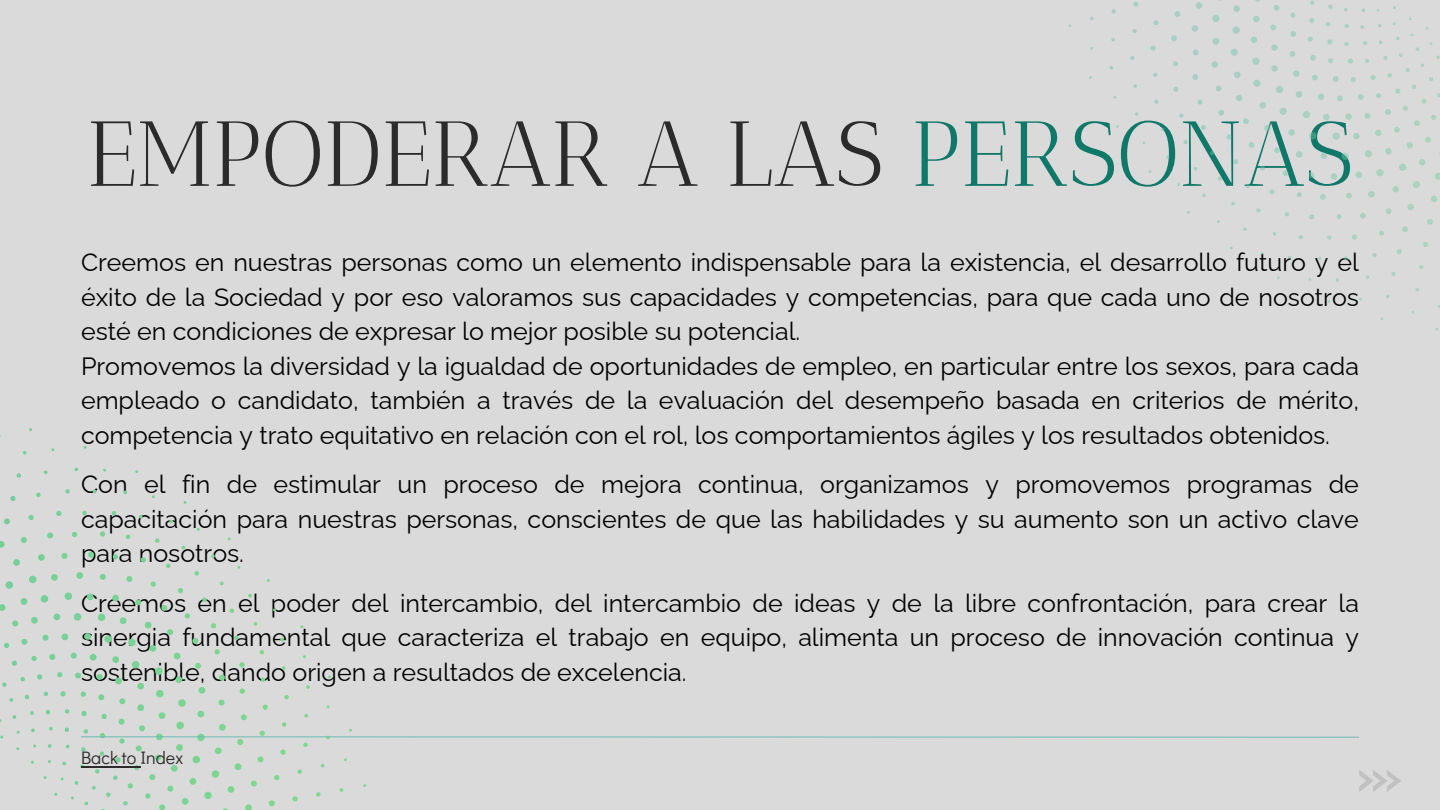
<style>
.page{position:relative;width:1440px;height:810px;background:#dbdada}
.page>*{position:absolute;margin:0;border:0;box-sizing:border-box;transform-origin:0 0}
.t1{font:92px "Antic Didone";color:#2b2b2b}
.t2{font:25px/34.5px "Raleway";color:#000;text-align:justify}
.t3{font:18px "Didact Gothic";color:#2b2b2b}
.s1{color:#107869}
</style>
<div class="page">
<svg style="left:1359px;top:770px;width:42px;height:22px"></svg>
<svg style="left:0;top:428px;width:367px;height:382px"></svg>
<svg style="left:1068px;top:0;width:372px;height:331px"></svg>
<hr style="left:81px;top:766px;width:59px;height:1px;background:#2b2b2b">
<svg style="left:80px;top:736px;width:1279px;height:2px;background:#a0cac4"></svg>
<h1 class="t1" style="left:87px;top:99px;width:1268px">EMPODERAR A LAS <span class="s1">PERSONAS</span></h1>
<p class="t2" style="left:81px;top:245px;width:1279px;text-align:left">Creemos en nuestras personas como un elemento indispensable para la existencia, el desarrollo futuro y el éxito de la Sociedad y por eso valoramos sus capacidades y competencias, para que cada uno de nosotros esté en condiciones de expresar lo mejor posible su potencial.<br>Promovemos la diversidad y la igualdad de oportunidades de empleo, en particular entre los sexos, para cada empleado o candidato, también a través de la evaluación del desempeño basada en criterios de mérito, competencia y trato equitativo en relación con el rol, los comportamientos ágiles y los resultados obtenidos.</p>
<p class="t2" style="left:81px;top:467px;width:1279px">Con el fin de estimular un proceso de mejora continua, organizamos y promovemos programas de capacitación para nuestras personas, conscientes de que las habilidades y su aumento son un activo clave para nosotros.</p>
<p class="t2" style="left:81px;top:586px;width:1279px">Creemos en el poder del intercambio, del intercambio de ideas y de la libre confrontación, para crear la sinergia fundamental que caracteriza el trabajo en equipo, alimenta un proceso de innovación continua y sostenible, dando origen a resultados de excelencia.</p>
<p class="t3" style="left:81px;top:746px;width:104px">Back to Index</p>
</div>
